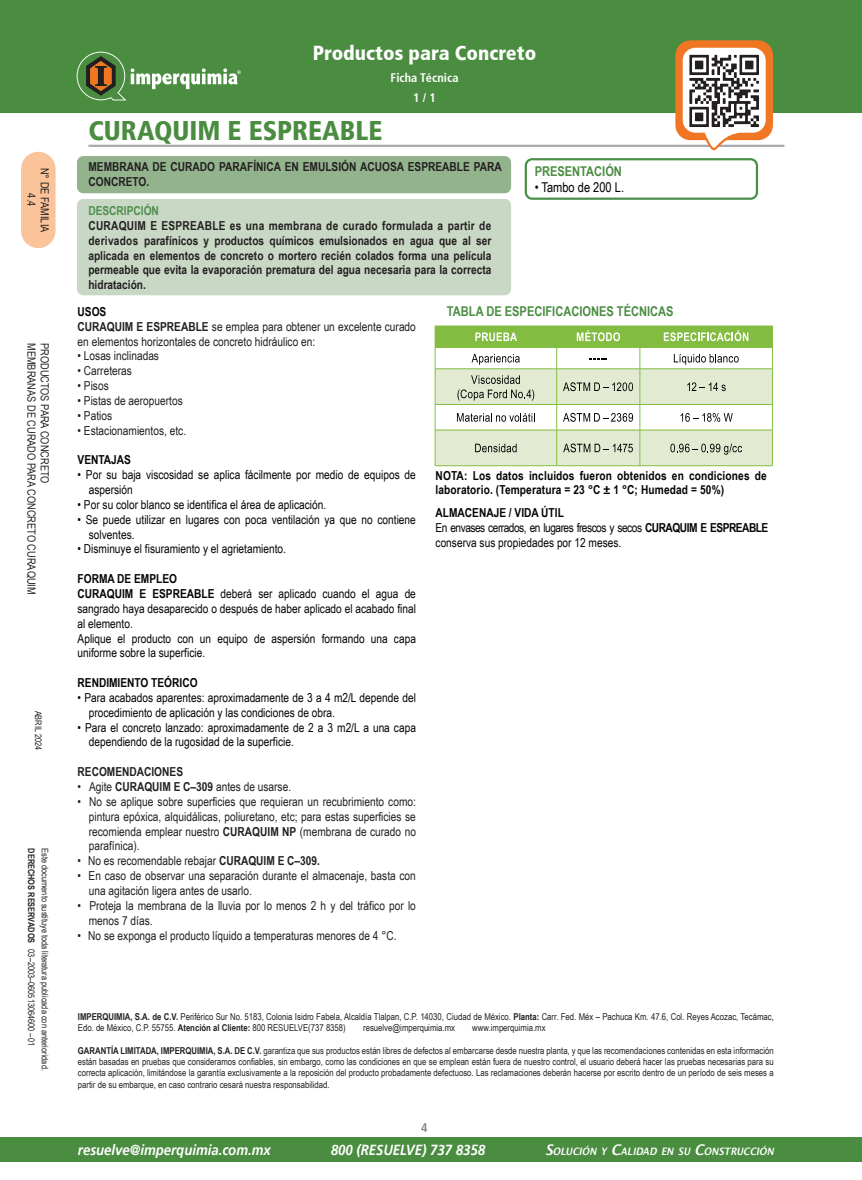
<style>
.page{position:relative;width:862px;height:1180px;background:#fff}
.page>*{position:absolute;margin:0;border:0;box-sizing:border-box;transform-origin:0 0}
.Nombre_Producto{font:900 condensed 27px "Frutiger 77";color:#4a8c40}
.t1{font:900 condensed 20.25px "Frutiger 77";color:#fff}
.t2{font:italic 700 14.62px "Frutiger 66";color:#fff;scale:.9 1}
.t3{font:700 13.5px "Arial Narrow";color:#498c40}
.t4{font:13.5px "Arial Narrow";color:#000001}
.t5{font:700 13.5px "Arial Narrow";color:#4a8c40}
.Texto_con_Bullets{font:12.38px/14.8px "Arial Narrow";color:#231f20}
.Texto_con_Bullets-2{font:12.38px/14.8px "Arial Narrow";color:#040503}
.Texto_con_Bullets-3{font:700 12.38px/14.8px "Arial Narrow";color:#231f20}
.Texto_Base{font:12.38px/14.8px "Arial Narrow";color:#040503;text-align:justify}
.Texto_Base-2{font:12.38px/14.8px "Arial Narrow";color:#231f20}
.Texto_Base-3{font:700 12.38px/14.8px "Arial Narrow";letter-spacing:.01em;color:#040503}
.Texto_Base-4{font:12.38px/14.8px "Arial Narrow";letter-spacing:-.04em;color:#040503}
.t6{font:700 condensed 12.38px "Frutiger 67";color:#fff}
.t7{font:700 12.38px "Arial Narrow";color:#4a8f4a}
.t8{font:700 condensed 12.38px "Frutiger 67";color:#808285}
.t9{font:11.25px/13.5px "Arial Narrow";color:#231f20;text-align:center}
.t10{font:italic 10.35px "Lucida Becker Sans Demi";color:#fff;scale:.9 1}
.TXT_Pie{font:9.45px/11.2px "Arial Narrow";color:#231f20}
.t11{font:9px/13.5px "Arial Narrow";color:#231f20}
.t12{font:700 9px "Arial Narrow";color:#231f20}
.s1{font-weight:700}
.s2{font-size:14.62px}
</style>
<div class="page">
<div style="left:21px;top:152px;width:34px;height:96px;background:#fac399;border-radius:17px"></div>
<hr style="left:861px;top:0;width:1px;height:113px;background:#4a8c40">
<div style="left:0;top:0;width:861px;height:113px;background:#4a8c40"></div>
<div style="left:0;top:1137px;width:861px;height:25px;background:#4a8c40"></div>
<svg style="left:77px;top:52px;width:164px;height:48px"></svg>
<hr style="left:88px;top:145px;width:696px;height:2px;background:#a8a9ad">
<div style="left:77px;top:156px;width:434px;height:37px;background:#93b38d;border-radius:6px"></div>
<div style="left:77px;top:199px;width:434px;height:96px;background:#c9d8c5;border-radius:6px"></div>
<div style="left:524px;top:158px;width:233px;height:42px;border:2px solid #4a8f4a;border-radius:6px"></div>
<svg style="left:434px;top:326px;width:338px;height:140px"></svg>
<div style="left:675px;top:40px;width:97px;height:100px;background:#f07624;border-radius:15px"></div>
<svg style="left:680px;top:47px;width:87px;height:103px"></svg>
<p class="t9" style="left:52px;top:168px;width:66px;rotate:90deg">N° DE FAMILIA<br>4.4</p>
<p class="t9" style="left:39px;top:343px;width:253px;rotate:90deg">MEMBRANAS DE CURADO PARA CONCRETO CURAQUIM</p>
<p class="t9" style="left:52px;top:343px;width:142px;rotate:90deg">PRODUCTOS PARA CONCRETO</p>
<p class="t11" style="left:45px;top:711px;width:41px;rotate:90deg">ABRIL 2024</p>
<p class="t12" style="left:38px;top:848px;width:96px;rotate:90deg">DERECHOS RESERVADOS</p>
<p class="t11" style="left:52px;top:949px;width:123px;text-indent:-101px;rotate:90deg">Este documento sustituye toda literatura publicada con anterioridad.<br>03–2003–060513064600 – 01</p>
<h2 class="t1" style="left:313px;top:41px;width:225px">Productos para Concreto</h2>
<h3 class="t6" style="left:390px;top:71px;width:69px">Ficha Técnica</h3>
<p class="t6" style="left:413px;top:90px;width:24px">1 / 1</p>
<p class="Nombre_Producto" style="left:88px;top:115px;width:295px">CURAQUIM E ESPREABLE</p>
<p class="Texto_con_Bullets-3" style="left:88px;top:159px;width:415px">MEMBRANA DE CURADO PARAFÍNICA EN EMULSIÓN ACUOSA ESPREABLE PARA<br>CONCRETO.</p>
<p class="t7" style="left:88px;top:201px;width:72px">DESCRIPCIÓN</p>
<p class="Texto_con_Bullets-3" style="left:88px;top:217px;width:404px;text-align:justify">CURAQUIM E ESPREABLE es una membrana de curado formulada a partir de derivados parafínicos y productos químicos emulsionados en agua que al ser aplicada en elementos de concreto o mortero recién colados forma una película permeable que evita la evaporación prematura del agua necesaria para la correcta hidratación.</p>
<p class="t5" style="left:534px;top:161px;width:89px">PRESENTACIÓN</p>
<p class="t4" style="left:534px;top:178px;width:91px">• Tambo de 200 L.</p>
<p class="Texto_Base-3" style="left:77px;top:303px;width:30px">USOS</p>
<p class="Texto_Base-2" style="left:77px;top:318px;width:339px"><span class="s1">CURAQUIM E ESPREABLE</span> se emplea para obtener un excelente curado en elementos horizontales de concreto hidráulico en:</p>
<p class="Texto_Base-2" style="left:77px;top:348px;width:83px">• Losas inclinadas</p>
<p class="Texto_Base-2" style="left:77px;top:363px;width:56px">• Carreteras</p>
<p class="Texto_Base-2" style="left:77px;top:378px;width:33px">• Pisos</p>
<p class="Texto_Base-2" style="left:77px;top:393px;width:107px">• Pistas de aeropuertos</p>
<p class="Texto_Base-2" style="left:77px;top:407px;width:36px">• Patios</p>
<p class="Texto_Base-2" style="left:77px;top:422px;width:110px">• Estacionamientos, etc.</p>
<p class="Texto_Base-3" style="left:77px;top:452px;width:55px">VENTAJAS</p>
<p class="Texto_con_Bullets-2" style="left:89px;top:467px;width:328px;text-indent:-11px">• Por su baja viscosidad se aplica fácilmente por medio de equipos de aspersión</p>
<p class="Texto_con_Bullets-2" style="left:77px;top:497px;width:250px">• Por su color blanco se identifica el área de aplicación.</p>
<p class="Texto_con_Bullets-2" style="left:89px;top:511px;width:328px;text-indent:-11px">• Se puede utilizar en lugares con poca ventilación ya que no contiene solventes.</p>
<p class="Texto_con_Bullets-2" style="left:77px;top:541px;width:210px">• Disminuye el fisuramiento y el agrietamiento.</p>
<p class="Texto_Base-3" style="left:77px;top:571px;width:101px">FORMA DE EMPLEO</p>
<p class="Texto_Base" style="left:77px;top:586px;width:340px"><span class="s1">CURAQUIM E ESPREABLE</span> deberá ser aplicado cuando el agua de sangrado haya desaparecido o después de haber aplicado el acabado final al elemento.</p>
<p class="Texto_Base" style="left:77px;top:630px;width:340px">Aplique el producto con un equipo de aspersión formando una capa uniforme sobre la superficie.</p>
<p class="Texto_Base-3" style="left:77px;top:675px;width:121px">RENDIMIENTO TEÓRICO</p>
<p class="Texto_con_Bullets-2" style="left:89px;top:690px;width:328px;text-indent:-11px">• Para acabados aparentes: aproximadamente de 3 a 4 m2/L depende del procedimiento de aplicación y las condiciones de obra.</p>
<p class="Texto_con_Bullets-2" style="left:89px;top:719px;width:328px;text-indent:-11px">• Para el concreto lanzado: aproximadamente de 2 a 3 m2/L a una capa dependiendo de la rugosidad de la superficie.</p>
<p class="Texto_con_Bullets-3" style="left:77px;top:764px;width:107px">RECOMENDACIONES</p>
<p class="Texto_con_Bullets" style="left:77px;top:779px;width:215px">• Agite <span class="s1">CURAQUIM E C–309</span> antes de usarse.</p>
<p class="Texto_con_Bullets" style="left:89px;top:794px;width:328px;text-align:justify;text-indent:-11px">• No se aplique sobre superficies que requieran un recubrimiento como: pintura epóxica, alquidálicas, poliuretano, etc; para estas superficies se recomienda emplear nuestro <span class="s1">CURAQUIM NP</span> (membrana de curado no parafínica).</p>
<p class="Texto_con_Bullets" style="left:77px;top:853px;width:244px">• No es recomendable rebajar <span class="s1">CURAQUIM E C–309.</span></p>
<p class="Texto_con_Bullets" style="left:89px;top:868px;width:328px;text-indent:-11px">• En caso de observar una separación durante el almacenaje, basta con una agitación ligera antes de usarlo.</p>
<p class="Texto_con_Bullets" style="left:89px;top:898px;width:328px;text-indent:-11px">• Proteja la membrana de la lluvia por lo menos 2 h y del tráfico por lo menos 7 días.</p>
<p class="Texto_con_Bullets" style="left:77px;top:927px;width:320px">• No se exponga el producto líquido a temperaturas menores de 4 °C.</p>
<p class="t3" style="left:446px;top:301px;width:228px">TABLA DE ESPECIFICACIONES TÉCNICAS</p>
<p class="Texto_Base-3" style="left:435px;top:467px;width:332px">NOTA: Los datos incluidos fueron obtenidos en condiciones de laboratorio. (Temperatura = 23 °C ± 1 °C; Humedad = 50%)</p>
<p class="Texto_Base-3" style="left:435px;top:505px;width:130px">ALMACENAJE / VIDA ÚTIL</p>
<p class="Texto_Base-4" style="left:435px;top:520px;width:334px">En envases cerrados, en lugares frescos y secos <span class="s1">CURAQUIM E ESPREABLE </span>conserva sus propiedades por 12 meses.</p>
<p class="TXT_Pie" style="left:78px;top:1010px;width:697px"><span class="s1">IMPERQUIMIA, S.A. de C.V.</span> Periférico Sur No. 5183, Colonia Isidro Fabela, Alcaldía Tlalpan, C.P. 14030, Ciudad de México. <span class="s1">Planta:</span> Carr. Fed. Méx – Pachuca Km. 47.6, Col. Reyes Acozac, Tecámac,<br>Edo. de México, C.P. 55755. <span class="s1">Atención al Cliente:</span> 800 RESUELVE(737 8358)</p>
<p class="TXT_Pie" style="left:363px;top:1022px;width:93px">resuelve@imperquimia.mx</p>
<p class="TXT_Pie" style="left:472px;top:1022px;width:75px">www.imperquimia.mx</p>
<p class="TXT_Pie" style="left:78px;top:1044px;width:697px;text-align:justify"><span class="s1">GARANTÍA LIMITADA, IMPERQUIMIA, S.A. DE C.V.</span> garantiza que sus productos están libres de defectos al embarcarse desde nuestra planta, y que las recomendaciones contenidas en esta información están basadas en pruebas que consideramos confiables, sin embargo, como las condiciones en que se emplean están fuera de nuestro control, el usuario deberá hacer las pruebas necesarias para su correcta aplicación, limitándose la garantía exclusivamente a la reposición del producto probadamente defectuoso. Las reclamaciones deberán hacerse por escrito dentro de un período de seis meses a partir de su embarque, en caso contrario cesará nuestra responsabilidad.</p>
<h3 class="t8" style="left:421px;top:1121px;width:8px">4</h3>
<h3 class="t2" style="left:78px;top:1141px;width:216px">resuelve@imperquimia.com.mx</h3>
<h3 class="t2" style="left:330px;top:1141px;width:173px">800 (RESUELVE) 737 8358</h3>
<p class="t10" style="left:544px;top:1145px;width:255px"><span class="s2">S</span>OLUCIÓN Y <span class="s2">C</span>ALIDAD EN SU <span class="s2">C</span>ONSTRUCCIÓN</p>
</div>
